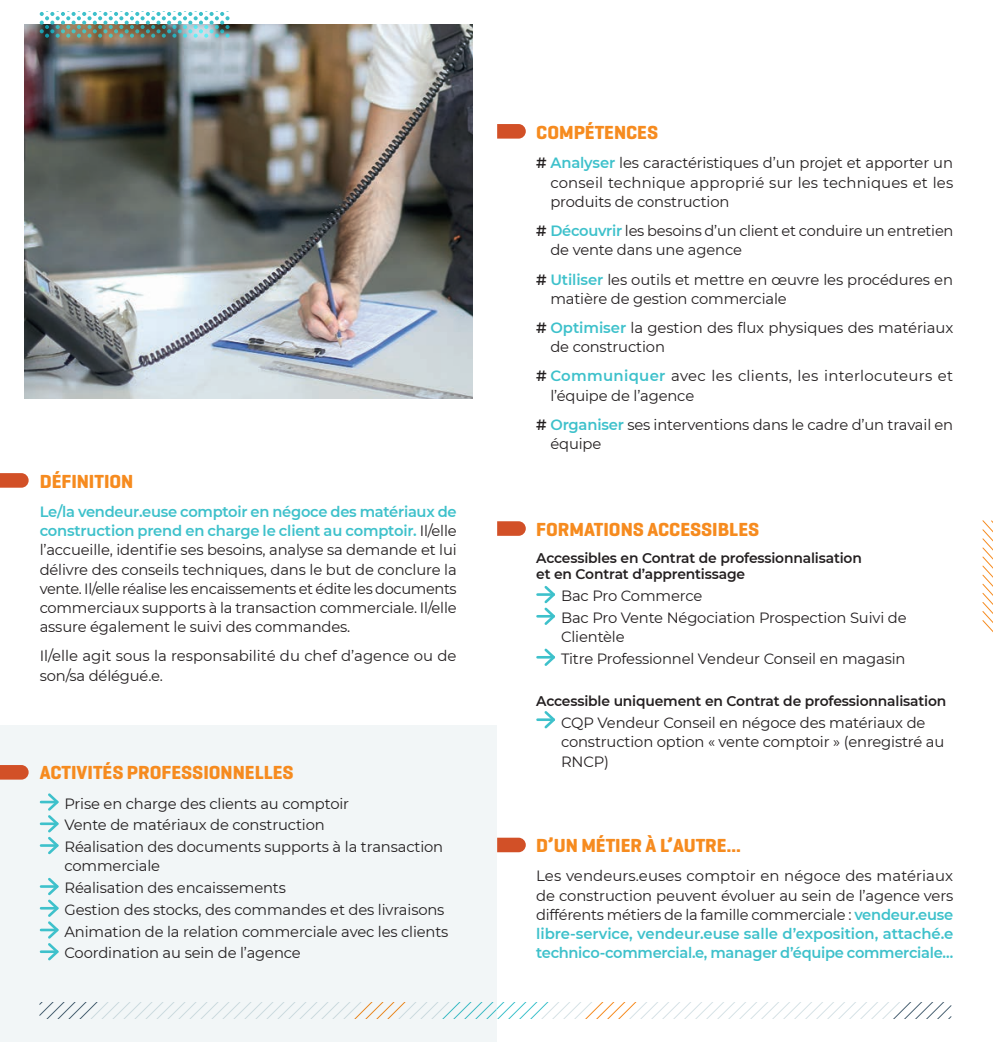
<style>
.page{position:relative;width:993px;height:1042px;background:#fff}
.page>*{position:absolute;margin:0;border:0;box-sizing:border-box;transform-origin:0 0}
.t1{font:700 19.25px "Geogrotesque";color:#f68b1f}
.t2{font:14.88px/19.2px "Montserrat";letter-spacing:-.01em;color:#231f20}
.t3{font:14.88px/19.2px "Montserrat";letter-spacing:.02em;color:#231f20}
.t4{font:600 14px/15.8px "Montserrat";letter-spacing:-.01em;color:#231f20}
.s1{font-weight:600;color:#3ec1cb}
.s2{font-weight:600}
</style>
<div class="page">
<div style="left:0;top:726px;width:496px;height:316px;background:#f2f6f7"></div>
<svg style="left:41px;top:793px;width:18px;height:62px"></svg>
<svg style="left:41px;top:877px;width:18px;height:84px"></svg>
<svg style="left:537px;top:586px;width:18px;height:39px"></svg>
<svg style="left:537px;top:648px;width:18px;height:18px"></svg>
<hr style="left:537px;top:718px;width:16px;height:3px;background:#3ec1cb">
<svg style="left:542px;top:711px;width:13px;height:18px"></svg>
<img style="left:25px;top:25px;width:447px;height:373px">
<img style="left:40px;top:12px;width:189px;height:26px">
<svg style="left:40px;top:1002px;width:910px;height:16px"></svg>
<svg style="left:0;top:473px;width:29px;height:15px"></svg>
<svg style="left:497px;top:521px;width:28px;height:15px"></svg>
<svg style="left:497px;top:837px;width:28px;height:15px"></svg>
<svg style="left:497px;top:124px;width:28px;height:15px"></svg>
<svg style="left:982px;top:520px;width:10px;height:111px"></svg>
<svg style="left:0;top:765px;width:29px;height:14px"></svg>
<p class="t1" style="left:40px;top:469px;width:95px">DÉFINITION</p>
<p class="t2" style="left:40px;top:501px;width:418px;text-align:justify"><span class="s1">Le/la vendeur.euse comptoir en négoce des matériaux de construction prend en charge le client au comptoir.</span> Il/elle l’accueille, identifie ses besoins, analyse sa demande et lui délivre des conseils techniques, dans le but de conclure la vente. Il/elle réalise les encaissements et édite les documents commerciaux supports à la transaction commerciale. Il/elle assure également le suivi des commandes.</p>
<p class="t2" style="left:40px;top:646px;width:418px">Il/elle agit sous la responsabilité du chef d’agence ou de son/sa délégué.e.</p>
<p class="t1" style="left:40px;top:761px;width:255px">ACTIVITÉS PROFESSIONNELLES</p>
<p class="t2" style="left:64px;top:792px;width:380px;line-height:21.7px">Prise en charge des clients au comptoir<br>Vente de matériaux de construction<br>Réalisation des documents supports à la transaction</p>
<p class="t2" style="left:64px;top:855px;width:385px;line-height:21.7px">commerciale<br>Réalisation des encaissements<br>Gestion des stocks, des commandes et des livraisons Animation de la relation commerciale avec les clients Coordination au sein de l’agence</p>
<p class="t1" style="left:536px;top:121px;width:123px">COMPÉTENCES</p>
<p class="t2" style="left:550px;top:153px;width:404px;text-align:justify;text-indent:-14px"><span class="s2">#</span> <span class="s1">Analyser</span> les caractéristiques d’un projet et apporter un conseil technique approprié sur les techniques et les produits de construction</p>
<p class="t2" style="left:550px;top:221px;width:404px;text-indent:-14px"><span class="s2">#</span> <span class="s1">Découvrir</span> les besoins d’un client et conduire un entretien de vente dans une agence</p>
<p class="t2" style="left:550px;top:269px;width:404px;text-indent:-14px"><span class="s2">#</span> <span class="s1">Utiliser</span> les outils et mettre en œuvre les procédures en matière de gestion commerciale</p>
<p class="t2" style="left:550px;top:318px;width:404px;text-indent:-14px"><span class="s2">#</span> <span class="s1">Optimiser</span> la gestion des flux physiques des matériaux de construction</p>
<p class="t3" style="left:550px;top:366px;width:404px;text-indent:-14px"><span class="s2">#</span> <span class="s1">Communiquer</span> avec les clients, les interlocuteurs et l’équipe de l’agence</p>
<p class="t2" style="left:550px;top:414px;width:404px;text-indent:-14px"><span class="s2">#</span> <span class="s1">Organiser</span> ses interventions dans le cadre d’un travail en équipe</p>
<p class="t1" style="left:536px;top:517px;width:224px">FORMATIONS ACCESSIBLES</p>
<p class="t4" style="left:536px;top:549px;width:327px">Accessibles en Contrat de professionnalisation et en Contrat d’apprentissage</p>
<p class="t2" style="left:561px;top:584px;width:347px;line-height:21.7px">Bac Pro Commerce<br>Bac Pro Vente Négociation Prospection Suivi de</p>
<p class="t2" style="left:561px;top:625px;width:346px;line-height:21.7px">Clientèle<br>Titre Professionnel Vendeur Conseil en magasin</p>
<p class="t4" style="left:536px;top:692px;width:411px">Accessible uniquement en Contrat de professionnalisation</p>
<p class="t2" style="left:561px;top:712px;width:385px">CQP Vendeur Conseil en négoce des matériaux de construction option « vente comptoir » (enregistré au<br>RNCP)</p>
<p class="t1" style="left:536px;top:833px;width:206px">D’UN MÉTIER À L’AUTRE…</p>
<p class="t2" style="left:536px;top:866px;width:418px;text-align:justify">Les vendeurs.euses comptoir en négoce des matériaux de construction peuvent évoluer au sein de l’agence vers différents métiers de la famille commerciale : <span class="s1">vendeur.euse libre-service, vendeur.euse salle d’exposition, attaché.e technico-commercial.e, manager d’équipe commerciale…</span></p>
</div>
